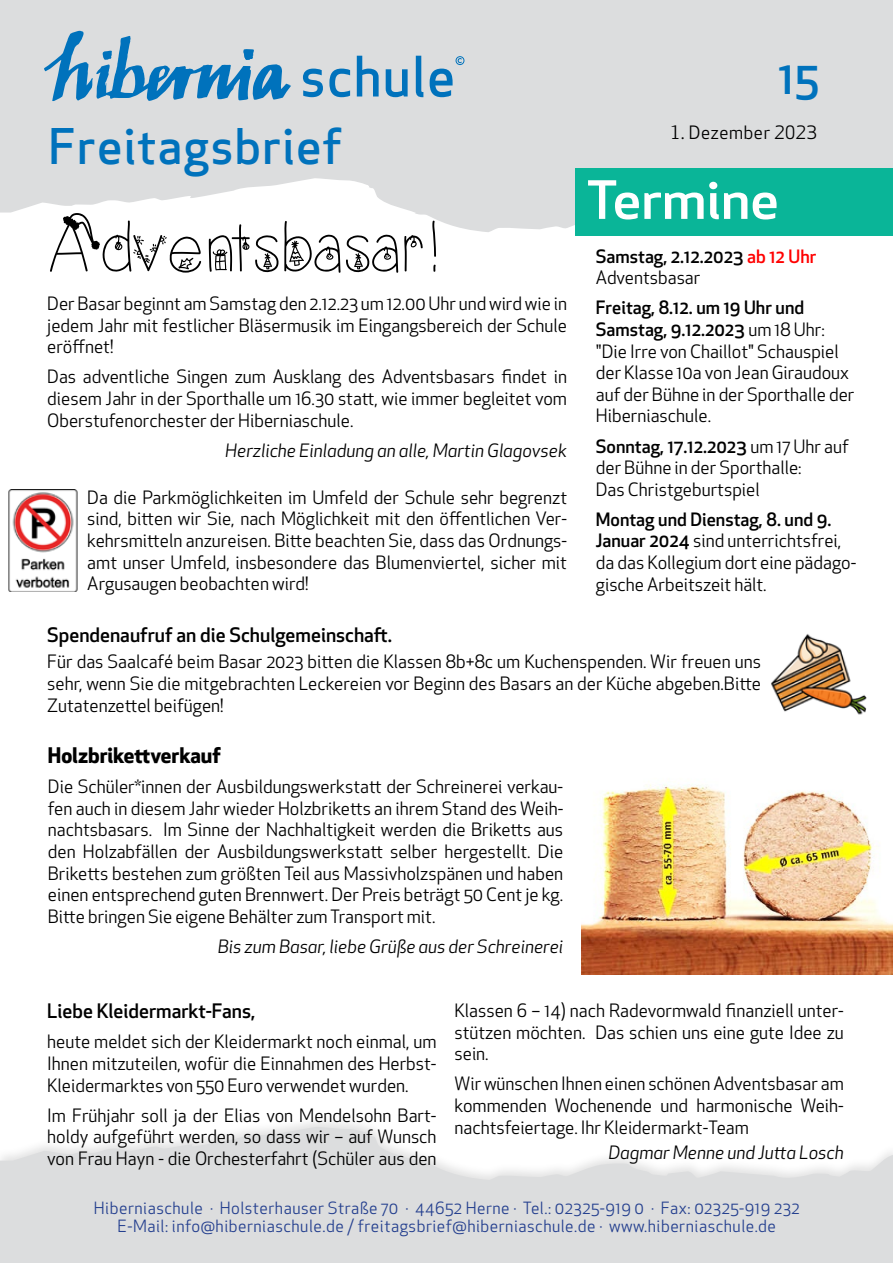
<style>
.page{position:relative;width:893px;height:1263px;background:#fff}
.page>*{position:absolute;margin:0;border:0;box-sizing:border-box;transform-origin:0 0}
.t1{font:72px "Christmas Eve";color:#000}
.t2{font:500 51.45px "Apex New";color:#fff;scale:1.09 1}
.t3{font:500 48px "Apex Sans";color:#0072bc}
.t4{font:500 45px "Apex New";color:#0072bc}
.t5{font:700 21px "Apex New";color:#000}
.t6{font:500 19.5px "Apex New";color:#000}
.t7{font:18px/21.6px "Apex New";color:#000;text-align:justify}
.t8{font:italic 18px "Apex New";color:#000}
.t9{font:500 18px/21.6px "Apex New";color:#000}
.t10{font:18px "Apex Sans";color:#000}
.t11{font:16.5px/18px "Apex New";letter-spacing:.03em;color:#25408f;text-align:center}
.s1{color:#f00}
.s2{font-weight:400}
.s3{font-weight:500}
</style>
<div class="page">
<svg style="left:0;top:1127px;width:893px;height:135px;fill:#dcddde"></svg>
<svg style="left:0;top:0;width:893px;height:232px;background:#dfe0e1"></svg>
<svg style="left:303px;top:69px;width:20px;height:28px"></svg>
<svg style="left:329px;top:69px;width:21px;height:28px"></svg>
<svg style="left:357px;top:56px;width:22px;height:40px"></svg>
<svg style="left:386px;top:69px;width:22px;height:28px"></svg>
<svg style="left:416px;top:56px;width:7px;height:41px"></svg>
<svg style="left:44px;top:30px;width:247px;height:71px;background:#94bad2"></svg>
<svg style="left:430px;top:56px;width:34px;height:41px"></svg>
<div style="left:575px;top:168px;width:318px;height:68px;background:#0ab598"></div>
<img style="left:771px;top:634px;width:96px;height:81px">
<img style="left:8px;top:490px;width:70px;height:101px">
<img style="left:582px;top:784px;width:311px;height:190px">
<h3 class="t3" style="left:47px;top:104px;width:296px">Freitagsbrief</h3>
<h1 class="t1" style="left:47px;top:213px;width:391px">Adventsbasar!</h1>
<p class="t7" style="left:47px;top:293px;width:521px">Der Basar beginnt am Samstag den 2.12.23 um 12.00 Uhr und wird wie in jedem Jahr mit festlicher Bläsermusik im Eingangsbereich der Schule eröffnet!</p>
<p class="t7" style="left:47px;top:366px;width:521px">Das adventliche Singen zum Ausklang des Adventsbasars findet in diesem Jahr in der Sporthalle um 16.30 statt, wie immer begleitet vom Oberstufenorchester der Hiberniaschule.</p>
<p class="t8" style="left:225px;top:439px;width:343px">Herzliche Einladung an alle, Martin Glagovsek</p>
<p class="t7" style="left:87px;top:486px;width:481px">Da die Parkmöglichkeiten im Umfeld der Schule sehr begrenzt sind, bitten wir Sie, nach Möglichkeit mit den öffentlichen Ver&shy;kehrsmitteln anzureisen. Bitte beachten Sie, dass das Ordnungs&shy;amt unser Umfeld, insbesondere das Blumenviertel, sicher mit Argusaugen beobachten wird!</p>
<h3 class="t4" style="left:779px;top:47px;width:43px">15</h3>
<p class="t10" style="left:670px;top:118px;width:149px">1. Dezember 2023</p>
<h2 class="t2" style="left:586px;top:166px;width:178px">Termine</h2>
<p class="t9" style="left:596px;top:245px;width:222px">Samstag, 2.12.2023 <span class="s1">ab 12 Uhr<br></span><span class="s2">Adventsbasar</span></p>
<p class="t7" style="left:596px;top:297px;width:260px;text-align:left"><span class="s3">Freitag, 8.12. um 19 Uhr und<br>Samstag, 9.12.2023</span> um 18 Uhr: "Die Irre von Chaillot" Schauspiel der Klasse 10a von Jean Giraudoux auf der Bühne in der Sporthalle der<br>Hiberniaschule.</p>
<p class="t7" style="left:596px;top:435px;width:254px;text-align:left"><span class="s3">Sonntag, 17.12.2023</span> um 17 Uhr auf der Bühne in der Sporthalle:<br>Das Christgeburtspiel</p>
<p class="t7" style="left:596px;top:508px;width:262px;text-align:left"><span class="s3">Montag und Dienstag, 8. und 9.<br>Januar 2024</span> sind unterrichtsfrei, da das Kollegium dort eine pädago&shy;gische Arbeitszeit hält.</p>
<p class="t6" style="left:47px;top:622px;width:346px">Spendenaufruf an die Schulgemeinschaft.</p>
<p class="t7" style="left:47px;top:651px;width:715px">Für das Saalcafé beim Basar 2023 bitten die Klassen 8b+8c um Kuchenspenden. Wir freuen uns sehr, wenn Sie die mitgebrachten Leckereien vor Beginn des Basars an der Küche abgeben.Bitte Zutatenzettel beifügen!</p>
<p class="t5" style="left:48px;top:740px;width:174px">Holzbrikettverkauf</p>
<p class="t7" style="left:48px;top:776px;width:517px">Die Schüler*innen der Ausbildungswerkstatt der Schreinerei verkau&shy;fen auch in diesem Jahr wieder Holzbriketts an ihrem Stand des Weih&shy;nachtsbasars. Im Sinne der Nachhaltigkeit werden die Briketts aus den Holzabfällen der Ausbildungswerkstatt selber hergestellt. Die Briketts bestehen zum größten Teil aus Massivholzspänen und haben einen entsprechend guten Brennwert. Der Preis beträgt 50 Cent je kg.<br>Bitte bringen Sie eigene Behälter zum Transport mit.</p>
<p class="t8" style="left:218px;top:935px;width:347px">Bis zum Basar, liebe Grüße aus der Schreinerei</p>
<p class="t6" style="left:47px;top:998px;width:210px">Liebe Kleidermarkt-Fans,</p>
<p class="t7" style="left:47px;top:1031px;width:391px">heute meldet sich der Kleidermarkt noch einmal, um Ihnen mitzuteilen, wofür die Einnahmen des Herbst-Kleidermarktes von 550 Euro verwendet wurden.</p>
<p class="t7" style="left:47px;top:1104px;width:391px">Im Frühjahr soll ja der Elias von Mendelsohn Bart&shy;holdy aufgeführt werden, so dass wir – auf Wunsch von Frau Hayn - die Orchesterfahrt (Schüler aus den</p>
<p class="t7" style="left:454px;top:1000px;width:391px">Klassen 6 – 14) nach Radevormwald finanziell unter&shy;stützen möchten. Das schien uns eine gute Idee zu sein.</p>
<p class="t7" style="left:454px;top:1073px;width:391px">Wir wünschen Ihnen einen schönen Adventsbasar am kommenden Wochenende und harmonische Weih&shy;nachtsfeiertage. Ihr Kleidermarkt-Team</p>
<p class="t8" style="left:608px;top:1141px;width:237px">Dagmar Menne und Jutta Losch</p>
<p class="t11" style="left:94px;top:1199px;width:707px">Hiberniaschule · Holsterhauser Straße 70 · 44652 Herne · Tel.: 02325-919 0 · Fax: 02325-919 232<br>E-Mail: info@hiberniaschule.de / freitagsbrief@hiberniaschule.de · www.hiberniaschule.de</p>
</div>
